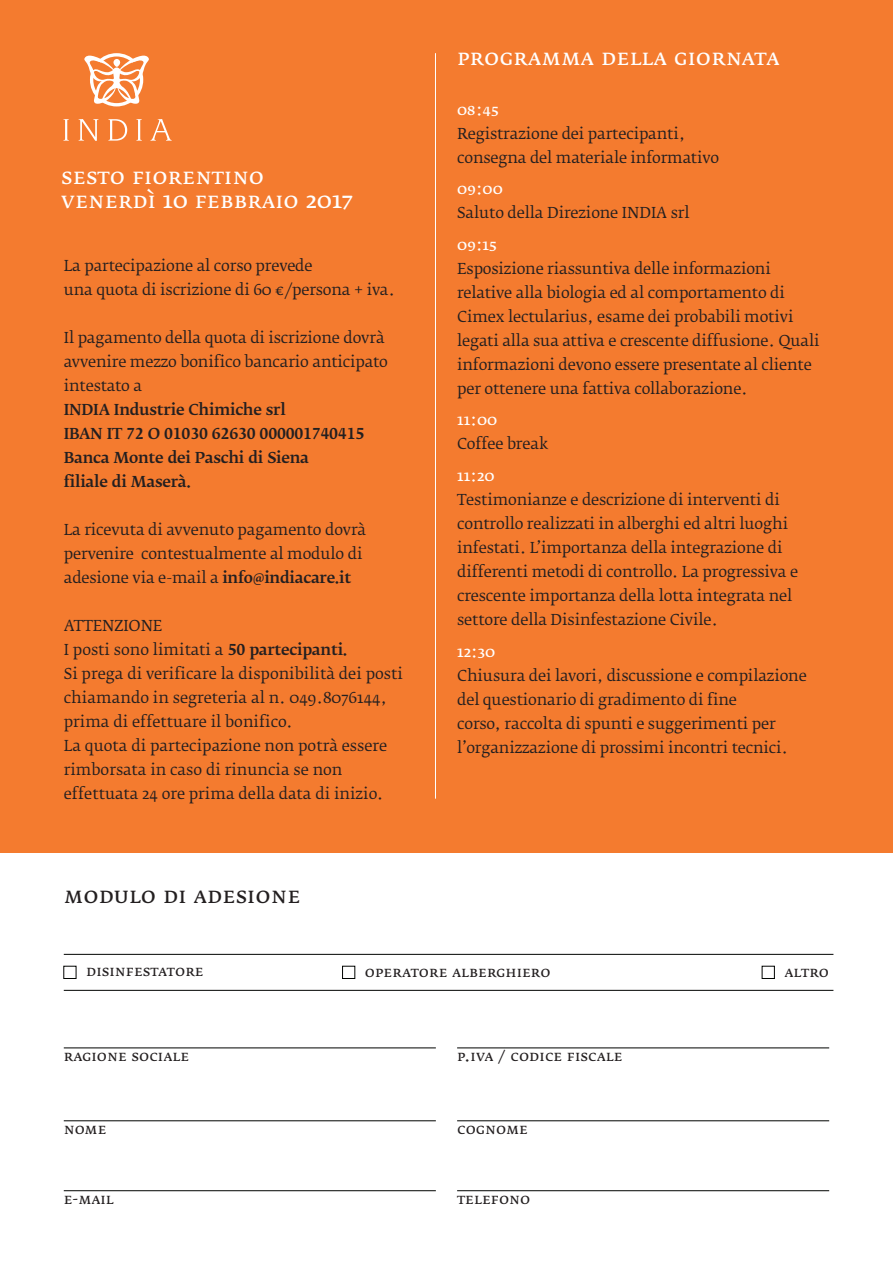
<style>
.page{position:relative;width:893px;height:1263px;background:#fff}
.page>*{position:absolute;margin:0;border:0;box-sizing:border-box;transform-origin:0 0}
.t1{font:22.5px/24px "Fedra Serif B Normal SC";color:#fff}
.t2{font:22.5px "Fedra Serif B Normal SC";color:#231f20}
.t3{font:15px/24px "Fedra Serif B";letter-spacing:-.01em;color:#231f20}
.t4{font:15px/24px "Fedra Serif B Medium TF";letter-spacing:-.02em;color:#231f20}
.t5{font:15px "Fedra Serif B Normal SC";color:#231f20}
.t6{font:15px "Fedra Serif B Normal SC";color:#fff}
.s1{font-family:"Fedra Serif B Medium TF"}
</style>
<div class="page">
<div style="left:0;top:0;width:893px;height:853px;background:#f47b2f"></div>
<svg style="left:63px;top:119px;width:6px;height:22px"></svg>
<svg style="left:79px;top:119px;width:20px;height:22px"></svg>
<svg style="left:108px;top:119px;width:19px;height:22px"></svg>
<svg style="left:136px;top:119px;width:6px;height:22px"></svg>
<svg style="left:150px;top:119px;width:22px;height:22px"></svg>
<svg style="left:84px;top:53px;width:65px;height:53px"></svg>
<hr style="left:435px;top:53px;width:1px;height:746px;background:#fff">
<hr style="left:64px;top:1047px;width:372px;height:1px;background:#000300">
<hr style="left:64px;top:954px;width:769px;height:1px;background:#000300">
<hr style="left:64px;top:990px;width:769px;height:1px;background:#000300">
<hr style="left:64px;top:1120px;width:372px;height:1px;background:#000300">
<hr style="left:64px;top:1190px;width:372px;height:1px;background:#000300">
<hr style="left:457px;top:1047px;width:372px;height:1px;background:#000300">
<hr style="left:457px;top:1120px;width:372px;height:1px;background:#000300">
<hr style="left:457px;top:1190px;width:372px;height:1px;background:#000300">
<div style="left:63px;top:966px;width:13px;height:13px;border:1px solid #000300"></div>
<div style="left:342px;top:966px;width:13px;height:13px;border:1px solid #000300"></div>
<div style="left:762px;top:966px;width:13px;height:13px;border:1px solid #000300"></div>
<h1 class="t1" style="left:61px;top:164px;width:293px">sesto fiorentino venerdì 10 febbraio 2017</h1>
<p class="t3" style="left:64px;top:253px;width:333px">La partecipazione al corso prevede<br>una quota di iscrizione di 60 €/persona + iva.</p>
<p class="t3" style="left:64px;top:325px;width:326px">Il pagamento della quota di iscrizione dovrà avvenire mezzo bonifico bancario anticipato intestato a</p>
<p class="t4" style="left:64px;top:397px;width:302px">INDIA Industrie Chimiche srl<br>IBAN IT 72 O 01030 62630 000001740415<br>Banca Monte dei Paschi di Siena<br>filiale di Maserà.</p>
<p class="t3" style="left:64px;top:517px;width:304px">La ricevuta di avvenuto pagamento dovrà pervenire contestualmente al modulo di adesione via e-mail a <span class="s1">info@indiacare.it</span></p>
<p class="t3" style="left:64px;top:613px;width:341px">ATTENZIONE<br>I posti sono limitati a <span class="s1">50 partecipanti.<br></span>Si prega di verificare la disponibilità dei posti chiamando in segreteria al n. 049.8076144, prima di effettuare il bonifico.<br>La quota di partecipazione non potrà essere rimborsata in caso di rinuncia se non effettuata 24 ore prima della data di inizio.</p>
<h1 class="t2" style="left:64px;top:881px;width:238px">modulo di adesione</h1>
<h1 class="t1" style="left:457px;top:46px;width:324px">programma della giornata</h1>
<p class="t6" style="left:457px;top:100px;width:44px">08:45</p>
<p class="t3" style="left:457px;top:122px;width:263px">Registrazione dei partecipanti, consegna del materiale informativo</p>
<p class="t6" style="left:457px;top:180px;width:47px">09:00</p>
<p class="t3" style="left:457px;top:201px;width:234px">Saluto della Direzione INDIA srl</p>
<p class="t6" style="left:457px;top:235px;width:42px">09:15</p>
<p class="t3" style="left:457px;top:257px;width:364px">Esposizione riassuntiva delle informazioni relative alla biologia ed al comportamento di Cimex lectularius, esame dei probabili motivi legati alla sua attiva e crescente diffusione. Quali informazioni devono essere presentate al cliente per ottenere una fattiva collaborazione.</p>
<p class="t6" style="left:457px;top:411px;width:42px">11:00</p>
<p class="t3" style="left:457px;top:432px;width:93px">Coffee break</p>
<p class="t6" style="left:457px;top:466px;width:39px">11:20</p>
<p class="t3" style="left:457px;top:488px;width:343px">Testimonianze e descrizione di interventi di controllo realizzati in alberghi ed altri luoghi infestati. L’importanza della integrazione di differenti metodi di controllo. La progressiva e crescente importanza della lotta integrata nel settore della Disinfestazione Civile.</p>
<p class="t6" style="left:457px;top:642px;width:40px">12:30</p>
<p class="t3" style="left:457px;top:663px;width:351px">Chiusura dei lavori, discussione e compilazione del questionario di gradimento di fine<br>corso, raccolta di spunti e suggerimenti per l’organizzazione di prossimi incontri tecnici.</p>
<p class="t5" style="left:86px;top:962px;width:119px">disinfestatore</p>
<p class="t5" style="left:365px;top:962px;width:187px">operatore alberghiero</p>
<p class="t5" style="left:784px;top:962px;width:46px">altro</p>
<p class="t5" style="left:64px;top:1046px;width:127px">ragione sociale</p>
<p class="t5" style="left:457px;top:1046px;width:167px">p.iva / codice fiscale</p>
<p class="t5" style="left:64px;top:1119px;width:44px">nome</p>
<p class="t5" style="left:457px;top:1119px;width:72px">cognome</p>
<p class="t5" style="left:64px;top:1189px;width:52px">e-mail</p>
<p class="t5" style="left:457px;top:1189px;width:75px">telefono</p>
</div>
